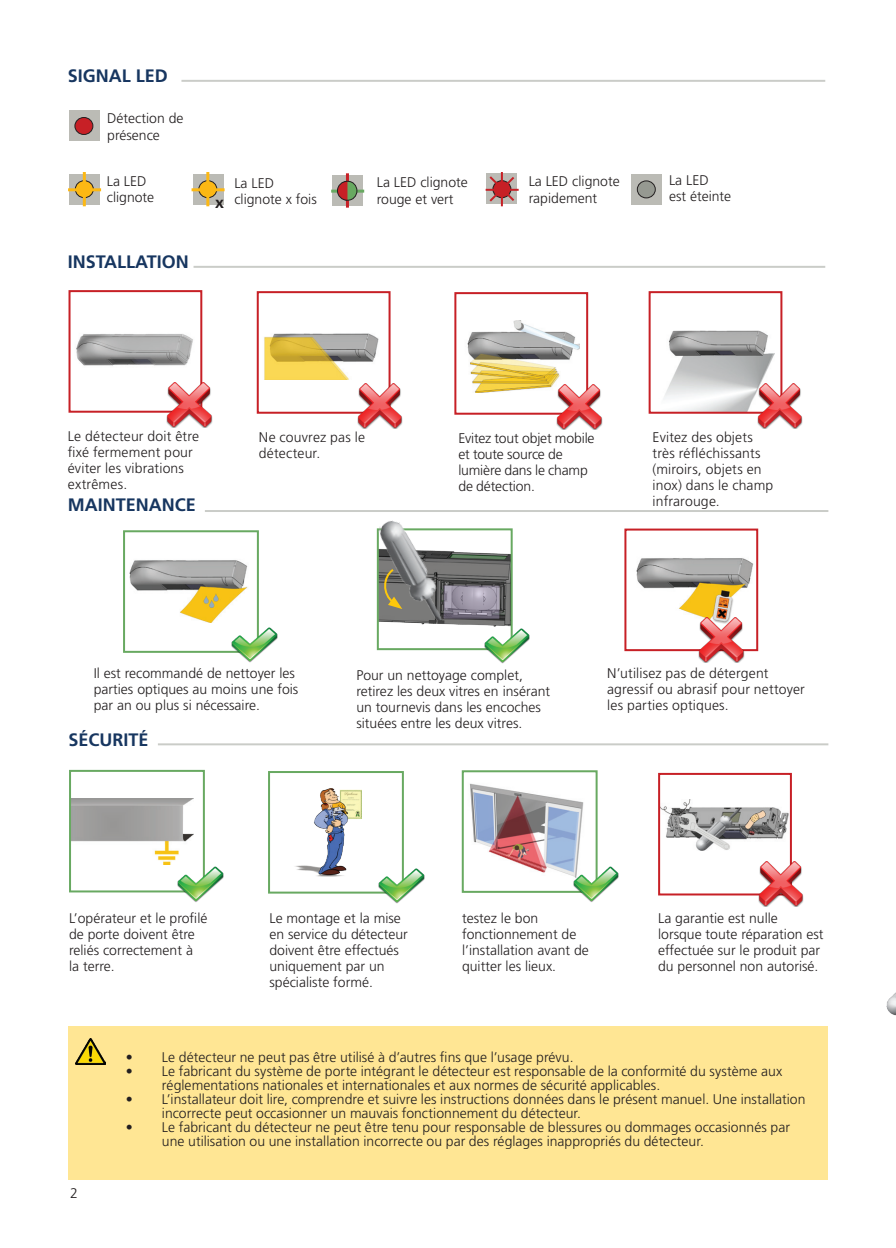
<style>
.page{position:relative;width:896px;height:1248px;background:#fff}
.page>*{position:absolute;margin:0;border:0;box-sizing:border-box;transform-origin:0 0}
.t1{font:700 18px "Frutiger LT Std";color:#173660}
.t2{font:700 16px "Frutiger LT Std";color:#231f20}
.t3{font:300 14px/16px "Frutiger LT Std";color:#231f20}
</style>
<div class="page">
<div style="left:69px;top:1026px;width:759px;height:153px;background:#ffe694"></div>
<img style="left:76px;top:334px;width:117px;height:32px">
<div style="left:69px;top:290px;width:133px;height:122px;border:2px solid #c72026"></div>
<img style="left:167px;top:382px;width:45px;height:46px">
<img style="left:129px;top:560px;width:119px;height:62px">
<div style="left:123px;top:530px;width:136px;height:122px;border:2px solid #68a961"></div>
<img style="left:232px;top:623px;width:45px;height:40px">
<img style="left:264px;top:333px;width:115px;height:46px">
<div style="left:257px;top:291px;width:133px;height:122px;border:2px solid #c72026"></div>
<img style="left:357px;top:383px;width:45px;height:46px">
<img style="left:467px;top:321px;width:113px;height:71px">
<div style="left:454px;top:292px;width:134px;height:122px;border:2px solid #c72026"></div>
<img style="left:557px;top:384px;width:45px;height:46px">
<img style="left:664px;top:330px;width:110px;height:80px">
<div style="left:648px;top:291px;width:134px;height:122px;border:2px solid #c72026"></div>
<img style="left:757px;top:383px;width:45px;height:46px">
<img style="left:636px;top:558px;width:118px;height:59px">
<div style="left:624px;top:528px;width:134px;height:123px;border:2px solid #c72026"></div>
<img style="left:699px;top:617px;width:45px;height:45px">
<img style="left:295px;top:788px;width:66px;height:88px">
<div style="left:268px;top:771px;width:136px;height:122px;border:2px solid #68a961"></div>
<img style="left:379px;top:863px;width:45px;height:41px">
<img style="left:470px;top:783px;width:114px;height:93px">
<div style="left:462px;top:770px;width:135px;height:122px;border:2px solid #68a961"></div>
<img style="left:573px;top:862px;width:45px;height:40px">
<img style="left:661px;top:799px;width:128px;height:51px">
<div style="left:658px;top:772px;width:134px;height:123px;border:2px solid #c72026"></div>
<img style="left:758px;top:861px;width:46px;height:45px">
<img style="left:76px;top:1038px;width:29px;height:26px">
<img style="left:72px;top:798px;width:122px;height:66px">
<div style="left:69px;top:769px;width:136px;height:123px;border:2px solid #68a961"></div>
<img style="left:178px;top:862px;width:45px;height:40px">
<div style="left:69px;top:174px;width:31px;height:30px;background:#bbbbb5"></div>
<div style="left:75px;top:181px;width:18px;height:17px;background:#fcb814;border-radius:50%"></div>
<div style="left:75px;top:180px;width:19px;height:18px;border:1px solid #231f20;border-radius:50%"></div>
<hr style="left:83px;top:172px;width:3px;height:34px;background:#fcb814">
<hr style="left:68px;top:188px;width:33px;height:3px;background:#fcb814">
<div style="left:486px;top:173px;width:31px;height:31px;background:#bbbbb5"></div>
<hr style="left:501px;top:172px;width:2px;height:34px;background:#c72026">
<hr style="left:485px;top:189px;width:34px;height:2px;background:#c72026">
<svg style="left:487px;top:174px;width:29px;height:30px"></svg>
<div style="left:631px;top:174px;width:31px;height:31px;background:#bbbbb5"></div>
<div style="left:637px;top:181px;width:18px;height:17px;background:#969991;border-radius:50%"></div>
<div style="left:637px;top:180px;width:19px;height:18px;border:1px solid #231f20;border-radius:50%"></div>
<div style="left:69px;top:111px;width:31px;height:30px;background:#bbbbb5"></div>
<div style="left:75px;top:117px;width:18px;height:17px;background:#c72026;border-radius:50%"></div>
<div style="left:74px;top:117px;width:19px;height:18px;border:1px solid #231f20;border-radius:50%"></div>
<div style="left:193px;top:174px;width:31px;height:30px;background:#bbbbb5"></div>
<div style="left:199px;top:181px;width:18px;height:17px;background:#fcb814;border-radius:50%"></div>
<div style="left:198px;top:180px;width:19px;height:18px;border:1px solid #231f20;border-radius:50%"></div>
<hr style="left:206px;top:172px;width:3px;height:34px;background:#fcb814">
<hr style="left:192px;top:188px;width:33px;height:3px;background:#fcb814">
<div style="left:332px;top:175px;width:31px;height:31px;background:#bbbbb5"></div>
<hr style="left:346px;top:173px;width:3px;height:35px;background:#c72026">
<hr style="left:331px;top:190px;width:33px;height:3px;background:#68a961">
<div style="left:339px;top:181px;width:18px;height:19px;background:#68a961;border-radius:50%"></div>
<div style="left:338px;top:181px;width:19px;height:20px;border:1px solid #231f20;border-radius:50%"></div>
<svg style="left:336px;top:180px;width:12px;height:21px"></svg>
<img style="left:886px;top:992px;width:10px;height:23px">
<hr style="left:193px;top:266px;width:632px;height:2px;background:#969991">
<hr style="left:205px;top:510px;width:623px;height:2px;background:#969991">
<hr style="left:158px;top:743px;width:670px;height:2px;background:#969991">
<hr style="left:181px;top:80px;width:644px;height:2px;background:#969991">
<img style="left:380px;top:552px;width:130px;height:74px">
<div style="left:377px;top:528px;width:136px;height:122px;border:2px solid #68a961"></div>
<svg style="left:429px;top:620px;width:15px;height:3px"></svg>
<img style="left:376px;top:520px;width:86px;height:100px">
<svg style="left:445px;top:586px;width:53px;height:31px;background:#9992a3"></svg>
<div style="left:443px;top:584px;width:57px;height:35px;border:1px solid #231f20"></div>
<img style="left:484px;top:624px;width:46px;height:40px">
<svg style="left:382px;top:567px;width:20px;height:42px"></svg>
<p class="t1" style="left:68px;top:65px;width:102px">SIGNAL LED</p>
<p class="t3" style="left:107px;top:110px;width:78px;line-height:16.8px">Détection de présence</p>
<p class="t3" style="left:107px;top:172px;width:49px;line-height:16.8px">La LED clignote</p>
<p class="t3" style="left:529px;top:173px;width:92px;line-height:16.8px">La LED clignote rapidement</p>
<p class="t3" style="left:669px;top:172px;width:64px;line-height:16.8px">La LED<br>est éteinte</p>
<p class="t3" style="left:234px;top:174px;width:84px;line-height:16.8px">La LED clignote x fois</p>
<p class="t3" style="left:377px;top:174px;width:92px;line-height:16.8px">La LED clignote rouge et vert</p>
<p class="t2" style="left:215px;top:192px;width:10px">x</p>
<p class="t1" style="left:68px;top:251px;width:123px">INSTALLATION</p>
<p class="t3" style="left:68px;top:428px;width:133px">Le détecteur doit être fixé fermement pour éviter les vibrations extrêmes.</p>
<p class="t3" style="left:259px;top:429px;width:108px">Ne couvrez pas le détecteur.</p>
<p class="t3" style="left:458px;top:430px;width:138px">Evitez tout objet mobile et toute source de lumière dans le champ de détection.</p>
<p class="t3" style="left:652px;top:429px;width:122px">Evitez des objets très réfléchissants (miroirs, objets en inox) dans le champ infrarouge.</p>
<p class="t1" style="left:68px;top:494px;width:129px">MAINTENANCE</p>
<p class="t3" style="left:94px;top:665px;width:206px">Il est recommandé de nettoyer les parties optiques au moins une fois par an ou plus si nécessaire.</p>
<p class="t3" style="left:356px;top:667px;width:195px">Pour un nettoyage complet, retirez les deux vitres en insérant un tournevis dans les encoches situées entre les deux vitres.</p>
<p class="t3" style="left:607px;top:665px;width:199px">N’utilisez pas de détergent agressif ou abrasif pour nettoyer les parties optiques.</p>
<p class="t1" style="left:68px;top:729px;width:82px">SÉCURITÉ</p>
<p class="t3" style="left:69px;top:910px;width:140px">L’opérateur et le profilé de porte doivent être reliés correctement à<br>la terre.</p>
<p class="t3" style="left:269px;top:910px;width:140px">Le montage et la mise en service du détecteur doivent être effectués uniquement par un spécialiste formé.</p>
<p class="t3" style="left:658px;top:910px;width:167px">La garantie est nulle lorsque toute réparation est effectuée sur le produit par du personnel non autorisé.</p>
<p class="t3" style="left:462px;top:910px;width:128px">testez le bon fonctionnement de l’installation avant de quitter les lieux.</p>
<p class="t3" style="left:70px;top:1185px;width:9px">2</p>
<p class="t3" style="left:126px;top:1049px;width:449px">• Le détecteur ne peut pas être utilisé à d’autres fins que l’usage prévu.</p>
<p class="t3" style="left:162px;top:1064px;width:622px;line-height:14px;text-indent:-36px">• Le fabricant du système de porte intégrant le détecteur est responsable de la conformité du système aux réglementations nationales et internationales et aux normes de sécurité applicables.</p>
<p class="t3" style="left:162px;top:1092px;width:645px;line-height:14px;text-indent:-36px">• L’installateur doit lire, comprendre et suivre les instructions données dans le présent manuel. Une installation incorrecte peut occasionner un mauvais fonctionnement du détecteur.</p>
<p class="t3" style="left:162px;top:1120px;width:629px;line-height:14px;text-indent:-36px">• Le fabricant du détecteur ne peut être tenu pour responsable de blessures ou dommages occasionnés par une utilisation ou une installation incorrecte ou par des réglages inappropriés du détecteur.</p>
</div>
